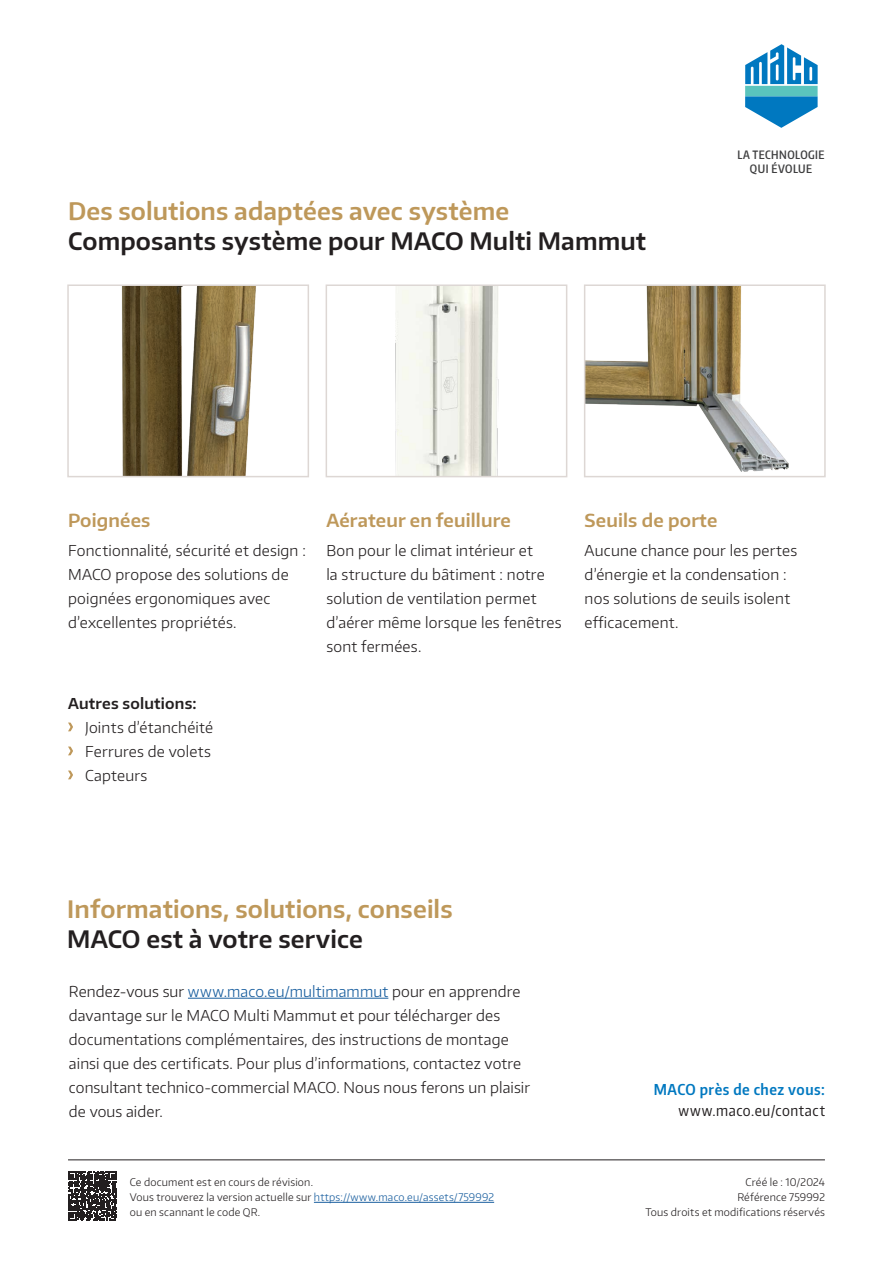
<style>
.page{position:relative;width:893px;height:1263px;background:#fff}
.page>*{position:absolute;margin:0;border:0;box-sizing:border-box;transform-origin:0 0}
.Subheadline_16auf20_gold{font:600 24px "Encode Sans Normal";letter-spacing:.005em;color:#be985a}
.Subheadline_16auf20_black{font:600 24px "Encode Sans Normal";letter-spacing:.005em;color:#231f20}
.Subheadline_12pt_Gold{font:600 18px "Encode Sans Normal";letter-spacing:.01em;color:#be985a}
.Bodytext{font:300 15px/24px "Encode Sans Normal";letter-spacing:.01em;color:#231f20}
.Aufzählungen_U4{font:300 15px "Encode Sans Normal";letter-spacing:.015em;color:#231f20}
.MACO_in_deiner_Nähe{font:600 15px "Encode Sans Condensed";letter-spacing:.035em;color:#0078c0}
.Kontakt{font:15px "Encode Sans Condensed";letter-spacing:.035em;color:#231f20}
.Bodytext-2{font:600 15px "Encode Sans Normal";letter-spacing:.015em;color:#231f20}
.t1{font:600 11.55px/13.6px "Encode Sans Compressed";letter-spacing:.04em;color:#3e3e3f;text-align:center}
.Fusszeile_U4_links{font:300 10.5px/15px "Encode Sans Normal";letter-spacing:.02em;color:#231f20}
.Fusszeile_U4_rechts{font:300 10.5px "Encode Sans Normal";letter-spacing:.02em;color:#231f20}
.s1{color:#175d9e}
</style>
<div class="page">
<hr style="left:68px;top:1159px;width:757px;height:1px;background:#231f20">
<img style="left:396px;top:287px;width:103px;height:187px">
<div style="left:326px;top:284px;width:241px;height:193px;border:2px solid #ddd7d4"></div>
<img style="left:121px;top:287px;width:135px;height:187px">
<div style="left:67px;top:284px;width:242px;height:193px;border:2px solid #ddd7d4"></div>
<img style="left:587px;top:287px;width:202px;height:184px">
<div style="left:584px;top:284px;width:242px;height:193px;border:2px solid #ddd7d4"></div>
<hr style="left:188px;top:998px;width:200px;height:1px;background:#175d9e">
<svg style="left:68px;top:722px;width:5px;height:9px"></svg>
<svg style="left:68px;top:746px;width:5px;height:9px"></svg>
<svg style="left:68px;top:770px;width:5px;height:9px"></svg>
<hr style="left:314px;top:1202px;width:180px;height:1px;background:#175d9e">
<svg style="left:745px;top:44px;width:73px;height:84px"></svg>
<svg style="left:68px;top:1171px;width:49px;height:49px"></svg>
<p class="Subheadline_16auf20_gold" style="left:68px;top:196px;width:443px">Des solutions adaptées avec système</p>
<p class="Subheadline_16auf20_black" style="left:68px;top:226px;width:580px">Composants système pour MACO Multi Mammut</p>
<p class="t1" style="left:738px;top:148px;width:88px">LA TECHNOLOGIE<br>QUI ÉVOLUE</p>
<p class="Subheadline_12pt_Gold" style="left:68px;top:509px;width:84px">Poignées</p>
<p class="Bodytext" style="left:68px;top:538px;width:239px">Fonctionnalité, sécurité et design :<br>MACO propose des solutions de poignées ergonomiques avec d’excellentes propriétés.</p>
<p class="Bodytext-2" style="left:68px;top:693px;width:130px">Autres solutions:</p>
<p class="Aufzählungen_U4" style="left:85px;top:717px;width:130px">Joints d’étanchéité</p>
<p class="Aufzählungen_U4" style="left:85px;top:741px;width:127px">Ferrures de volets</p>
<p class="Aufzählungen_U4" style="left:85px;top:765px;width:64px">Capteurs</p>
<p class="Subheadline_12pt_Gold" style="left:326px;top:509px;width:186px">Aérateur en feuillure</p>
<p class="Bodytext" style="left:326px;top:538px;width:237px">Bon pour le climat intérieur et<br>la structure du bâtiment : notre solution de ventilation permet d’aérer même lorsque les fenêtres sont fermées.</p>
<p class="Subheadline_12pt_Gold" style="left:585px;top:509px;width:134px">Seuils de porte</p>
<p class="Bodytext" style="left:585px;top:538px;width:214px">Aucune chance pour les pertes d’énergie et la condensation : nos solutions de seuils isolent efficacement.</p>
<p class="Subheadline_16auf20_gold" style="left:67px;top:893px;width:387px">Informations, solutions, conseils</p>
<p class="Subheadline_16auf20_black" style="left:67px;top:923px;width:297px">MACO est à votre service</p>
<p class="Bodytext" style="left:69px;top:979px;width:463px">Rendez-vous sur <span class="s1">www.maco.eu/multimammut</span> pour en apprendre davantage sur le MACO Multi Mammut et pour télécharger des documentations complémentaires, des instructions de montage ainsi que des certificats. Pour plus d’informations, contactez votre consultant technico-commercial MACO. Nous nous ferons un plaisir de vous aider.</p>
<p class="Fusszeile_U4_links" style="left:130px;top:1175px;width:366px">Ce document est en cours de révision.<br>Vous trouverez la version actuelle sur <span class="s1">https://www.maco.eu/assets/759992 </span>ou en scannant le code QR.</p>
<p class="MACO_in_deiner_Nähe" style="left:654px;top:1079px;width:173px">MACO près de chez vous:</p>
<p class="Kontakt" style="left:679px;top:1100px;width:148px">www.maco.eu/contact</p>
<p class="Fusszeile_U4_rechts" style="left:745px;top:1175px;width:81px">Créé le : 10/2024</p>
<p class="Fusszeile_U4_rechts" style="left:737px;top:1190px;width:89px">Référence 759992</p>
<p class="Fusszeile_U4_rechts" style="left:645px;top:1205px;width:181px">Tous droits et modifications réservés</p>
</div>
